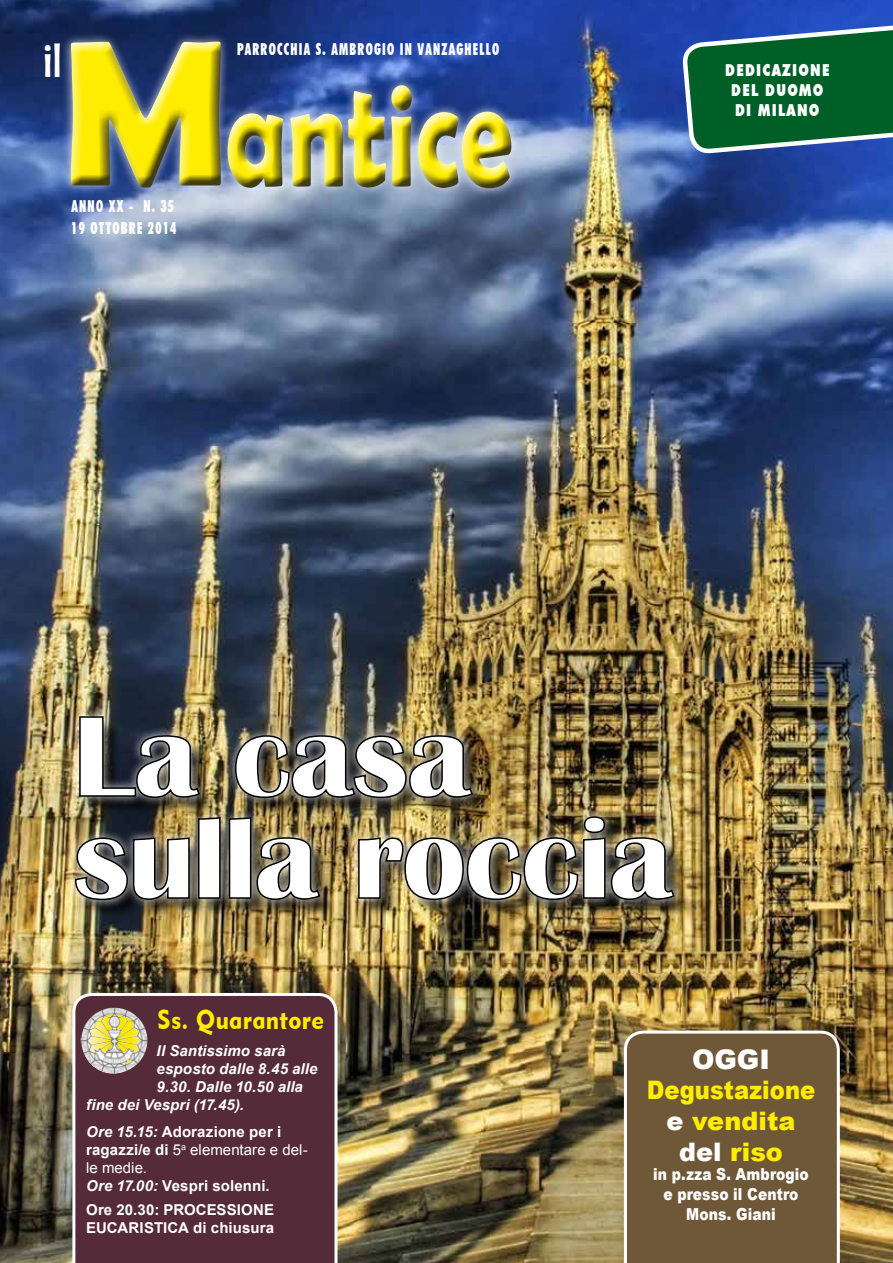
<style>
.page{position:relative;width:893px;height:1263px;background:#fff}
.page>*{position:absolute;margin:0;border:0;box-sizing:border-box;transform-origin:0 0}
.t1{font:700 208.65px "Berlin Sans FB Demi";color:#ffed00}
.t2{font:700 118.5px/102px "Britannic";letter-spacing:-.015em;color:#fff}
.t3{font:48.9px "Berlin Sans FB";color:#fff;scale:.88 1}
.t4{font:27.15px "Geometric 415 BT Black A";letter-spacing:.01em;color:#ffed00;scale:.88 1}
.t5{font:900 27px "Arial";color:#fff}
.t6{font:900 25.5px/30.6px "Arial";letter-spacing:.005em;color:#ffed00;text-align:center;scale:.89 1}
.t7{font:900 condensed 16.5px "Futura BT";letter-spacing:.1em;color:#fff;scale:.76 1}
.t8{font:900 16.5px/19.8px "Arial";letter-spacing:.01em;color:#fff;text-align:center;scale:.84 1}
.t9{font:900 16.5px/20px "Futura BT";letter-spacing:.1em;color:#fff;text-align:center;scale:.76 1}
.t10{font:700 15px/18px "Arial";letter-spacing:.01em;color:#fff}
.t11{font:italic 700 15px "Arial";letter-spacing:.005em;color:#fff}
.s1{font-style:italic}
.s2{font-weight:400}
.s3{color:#fff}
</style>
<div class="page">
<img style="left:0;top:0;width:893px;height:1263px">
<div style="left:78px;top:718px;width:614px;height:201px;background:#000;opacity:.75"></div>
<div style="left:65px;top:706px;width:619px;height:204px;background:#fff;opacity:.75"></div>
<img style="left:78px;top:715px;width:123px;height:84px">
<img style="left:234px;top:734px;width:240px;height:65px">
<img style="left:74px;top:836px;width:116px;height:65px">
<svg style="left:197px;top:816px;width:24px;height:83px;background:#a7a398"></svg>
<img style="left:228px;top:816px;width:93px;height:85px">
<img style="left:357px;top:815px;width:319px;height:86px">
<svg style="left:684px;top:0;width:209px;height:152px;background:#1b645e"></svg>
<div style="left:47px;top:0;width:432px;height:228px;background:#fff;opacity:.75"></div>
<div style="left:60px;top:30px;width:169px;height:162px;background:#fff;opacity:.75"></div>
<div style="left:62px;top:35px;width:170px;height:163px;background:#000;opacity:.75"></div>
<div style="left:217px;top:46px;width:423px;height:173px;background:#fff;opacity:.75"></div>
<div style="left:217px;top:74px;width:297px;height:110px;background:#fff;opacity:.75"></div>
<div style="left:225px;top:84px;width:297px;height:115px;background:#000;opacity:.75"></div>
<svg style="left:624px;top:1030px;width:216px;height:233px;background:#786244"></svg>
<div style="left:72px;top:993px;width:265px;height:270px;background:#552b39"></div>
<svg style="left:83px;top:1012px;width:61px;height:61px;background:#d4ce86"></svg>
<div style="left:83px;top:1012px;width:61px;height:61px;border:1px solid #fff;border-radius:50%"></div>
<img style="left:81px;top:1008px;width:31px;height:58px">
<h3 class="t3" style="left:43px;top:33px;width:23px">il</h3>
<h1 class="t1" style="left:61px;top:-7px;width:170px">M</h1>
<p class="t7" style="left:71px;top:196px;width:137px">ANNO XX - N. 35</p>
<p class="t7" style="left:71px;top:218px;width:140px">19 OTTOBRE 2014</p>
<p class="t7" style="left:237px;top:39px;width:346px">PARROCCHIA S. AMBROGIO IN VANZAGHELLO</p>
<p class="t9" style="left:725px;top:60px;width:139px">DEDICAZIONE<br>DEL DUOMO<br>DI MILANO</p>
<h2 class="t2" style="left:73px;top:707px;width:600px">La casa sulla roccia</h2>
<h3 class="t4" style="left:158px;top:1003px;width:190px">Ss. Quarantore</h3>
<p class="t11" style="left:157px;top:1041px;width:130px">Il Santissimo sarà</p>
<p class="t11" style="left:157px;top:1059px;width:162px">esposto dalle 8.45 alle</p>
<p class="t11" style="left:157px;top:1077px;width:148px">9.30. Dalle 10.50 alla</p>
<p class="t11" style="left:86px;top:1095px;width:159px">fine dei Vespri (17.45).</p>
<p class="t10" style="left:86px;top:1123px;width:223px"><span class="s1">Ore 15.15:</span> Adorazione per i ragazzi/e di <span class="s2">5</span><sup>a</sup> <span class="s2">elementare e del&shy;le medie.<br></span><span class="s1">Ore 17.00:</span> Vespri solenni.</p>
<p class="t10" style="left:86px;top:1201px;width:189px">Ore 20.30: Processione<br>Eucaristica di chiusura</p>
<h3 class="t5" style="left:692px;top:1039px;width:79px">OGGI</h3>
<h3 class="t6" style="left:647px;top:1074px;width:191px">Degustazione <span class="s3">e</span> vendita <span class="s3">del</span> riso</h3>
<p class="t8" style="left:653px;top:1164px;width:187px">in p.zza S. Ambrogio e presso il Centro<br>Mons. Giani</p>
</div>
